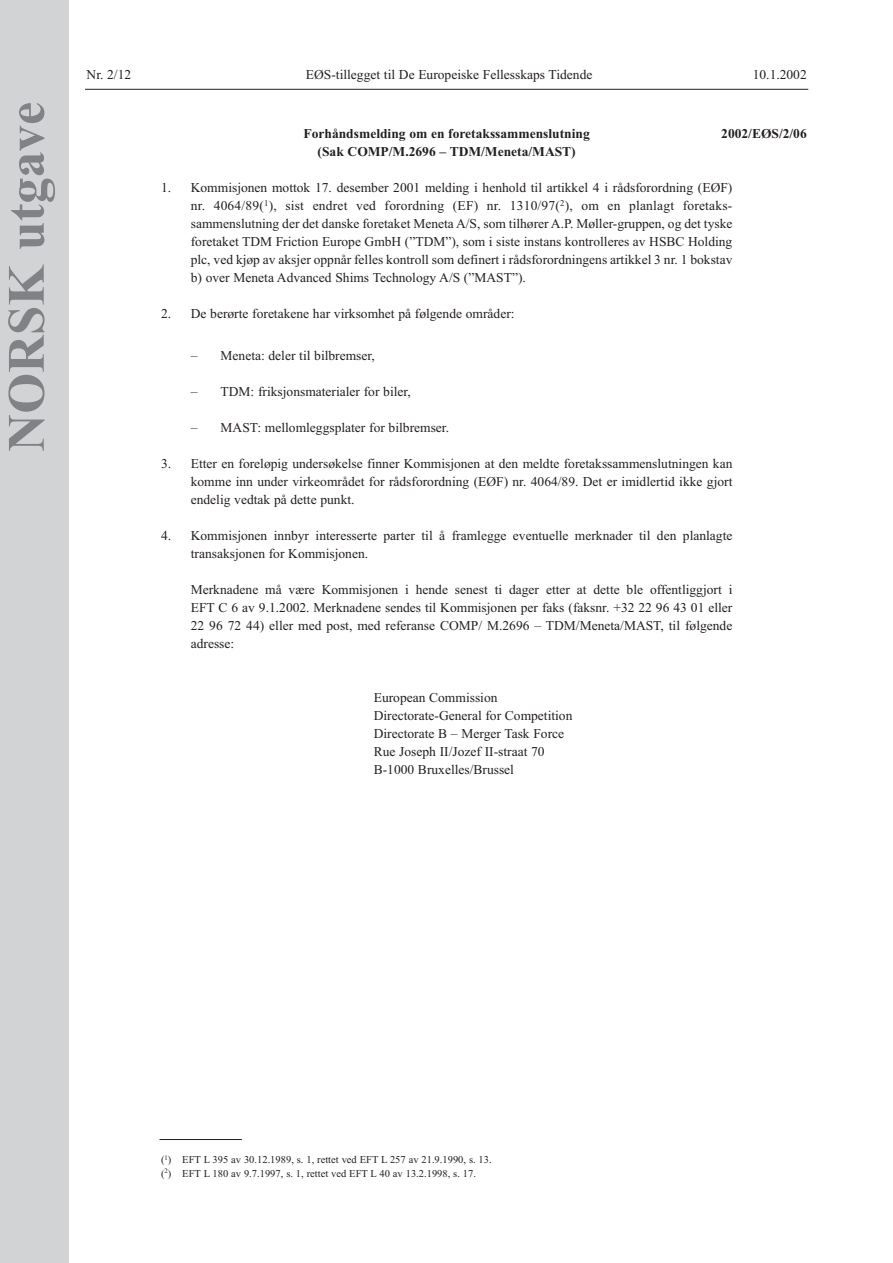
<style>
.page{position:relative;width:893px;height:1263px;background:#fff}
.page>*{position:absolute;margin:0;border:0;box-sizing:border-box;transform-origin:0 0}
.t1{font:700 52.5px "Times New Roman";color:#808285}
.t2{font:13.5px/18px "Times New Roman";color:#231f20;text-align:justify}
.t3{font:700 13.5px/18px "Times New Roman";color:#231f20;text-align:center}
.t4{font:10.5px/13.5px "Times New Roman";color:#231f20}
</style>
<div class="page">
<hr style="left:85px;top:89px;width:723px;height:1px;background:#231f20">
<div style="left:0;top:0;width:68px;height:1263px;background:#d1d3d4"></div>
<hr style="left:159px;top:1139px;width:83px;height:1px;background:#231f20">
<h1 class="t1" style="left:9px;top:452px;width:351px;rotate:-90deg">NORSK utgave</h1>
<p class="t2" style="left:87px;top:67px;width:46px">Nr. 2/12</p>
<p class="t2" style="left:306px;top:67px;width:288px">EØS-tillegget til De Europeiske Fellesskaps Tidende</p>
<p class="t2" style="left:752px;top:67px;width:55px">10.1.2002</p>
<p class="t3" style="left:303px;top:126px;width:288px">Forhåndsmelding om en foretakssammenslutning (Sak COMP/M.2696 – TDM/Meneta/MAST)</p>
<p class="t2" style="left:191px;top:180px;width:543px;text-indent:-30px">1. Kommisjonen mottok 17. desember 2001 melding i henhold til artikkel 4 i rådsforordning (EØF) nr. 4064/89(<sup>1</sup>), sist endret ved forordning (EF) nr. 1310/97(<sup>2</sup>), om en planlagt foretaks&shy;sammenslutning der det danske foretaket Meneta A/S, som tilhører A.P. Møller-gruppen, og det tyske foretaket TDM Friction Europe GmbH (”TDM”), som i siste instans kontrolleres av HSBC Holding plc, ved kjøp av aksjer oppnår felles kontroll som definert i rådsforordningens artikkel 3 nr. 1 bokstav b) over Meneta Advanced Shims Technology A/S (”MAST”).</p>
<p class="t2" style="left:161px;top:306px;width:355px">2. De berørte foretakene har virksomhet på følgende områder:</p>
<p class="t2" style="left:191px;top:348px;width:185px">– Meneta: deler til bilbremser,</p>
<p class="t2" style="left:191px;top:384px;width:221px">– TDM: friksjonsmaterialer for biler,</p>
<p class="t2" style="left:191px;top:420px;width:260px">– MAST: mellomleggsplater for bilbremser.</p>
<p class="t2" style="left:191px;top:456px;width:543px;text-indent:-30px">3. Etter en foreløpig undersøkelse finner Kommisjonen at den meldte foretakssammenslutningen kan komme inn under virkeområdet for rådsforordning (EØF) nr. 4064/89. Det er imidlertid ikke gjort endelig vedtak på dette punkt.</p>
<p class="t2" style="left:191px;top:528px;width:543px;text-indent:-30px">4. Kommisjonen innbyr interesserte parter til å framlegge eventuelle merknader til den planlagte transaksjonen for Kommisjonen.</p>
<p class="t2" style="left:191px;top:582px;width:543px">Merknadene må være Kommisjonen i hende senest ti dager etter at dette ble offentliggjort i EFT C 6 av 9.1.2002. Merknadene sendes til Kommisjonen per faks (faksnr. +32 22 96 43 01 eller 22 96 72 44) eller med post, med referanse COMP/ M.2696 – TDM/Meneta/MAST, til følgende adresse:</p>
<p class="t3" style="left:721px;top:126px;width:87px">2002/EØS/2/06</p>
<p class="t2" style="left:374px;top:690px;width:200px;text-align:left">European Commission<br>Directorate-General for Competition<br>Directorate B – Merger Task Force<br>Rue Joseph II/Jozef II-straat 70<br>B-1000 Bruxelles/Brussel</p>
<p class="t4" style="left:161px;top:1154px;width:332px">(<sup>1</sup>) EFT L 395 av 30.12.1989, s. 1, rettet ved EFT L 257 av 21.9.1990, s. 13. (<sup>2</sup>) EFT L 180 av 9.7.1997, s. 1, rettet ved EFT L 40 av 13.2.1998, s. 17.</p>
</div>
